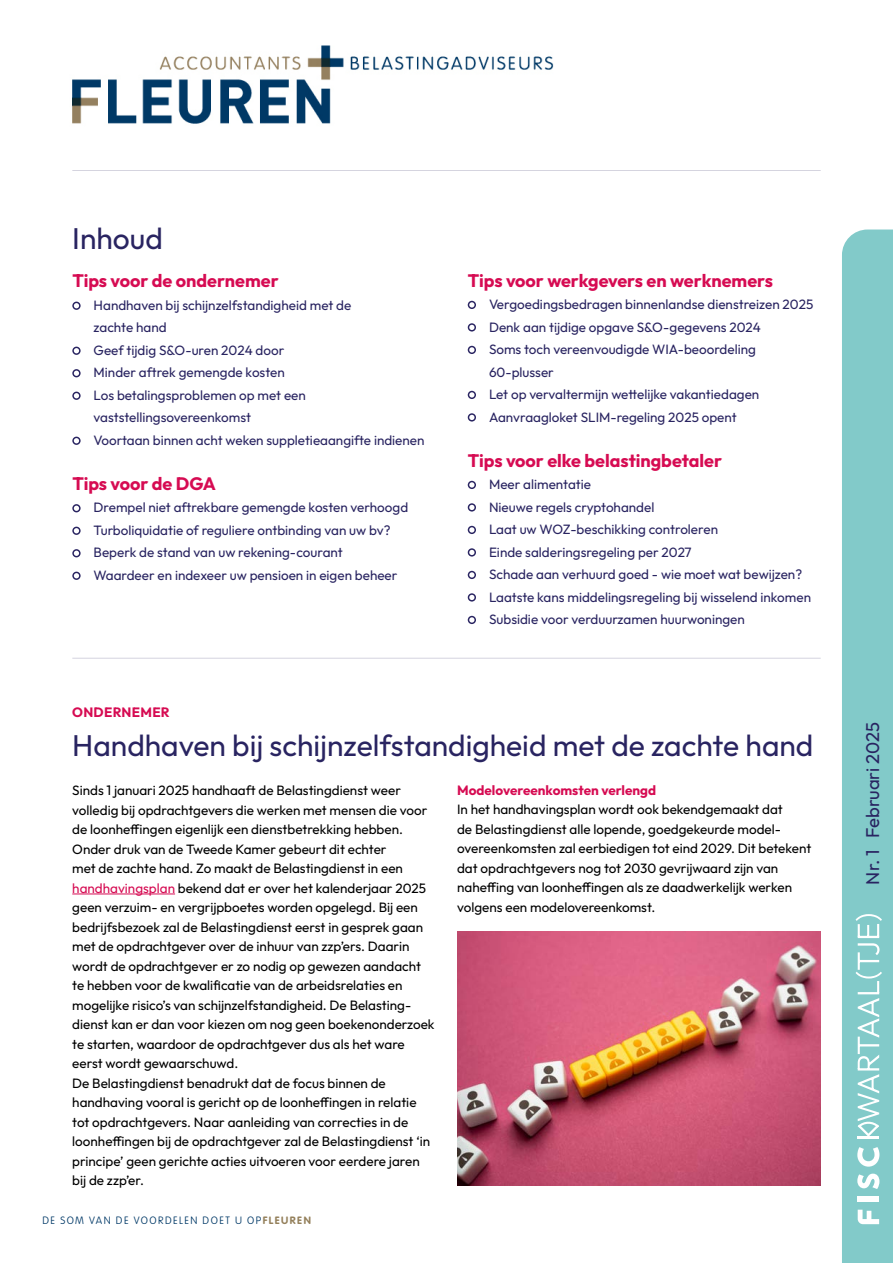
<style>
.page{position:relative;width:893px;height:1263px;background:#fff}
.page>*{position:absolute;margin:0;border:0;box-sizing:border-box;transform-origin:0 0}
.t1{font:30px "Outfit";color:#292461}
.t2{font:18.45px "Outfit";color:#292461}
.t3{font:700 18px "Outfit";color:#d60b52}
.t4{font:13.5px/19.5px "Outfit";color:#000}
.t5{font:13.5px/22.5px "Outfit";color:#292461}
.t6{font:700 13.5px "Outfit";color:#d60b52}
.t7{font:700 13.5px "Outfit";letter-spacing:.02em;color:#d60b52}
.t8{font:100 10.5px "VAG Rounded";letter-spacing:.145em;color:#003967}
.s1{color:#d60b52}
.s2{font-weight:700;color:#94805b}
</style>
<div class="page">
<hr style="left:72px;top:658px;width:749px;height:1px;background:#d4d3df">
<svg style="left:72px;top:302px;width:9px;height:8px"></svg>
<svg style="left:72px;top:347px;width:9px;height:8px"></svg>
<svg style="left:72px;top:369px;width:9px;height:8px"></svg>
<svg style="left:72px;top:392px;width:9px;height:8px"></svg>
<svg style="left:72px;top:437px;width:9px;height:8px"></svg>
<svg style="left:72px;top:504px;width:9px;height:8px"></svg>
<svg style="left:72px;top:527px;width:9px;height:8px"></svg>
<svg style="left:72px;top:549px;width:9px;height:8px"></svg>
<svg style="left:72px;top:572px;width:9px;height:8px"></svg>
<div style="left:842px;top:230px;width:51px;height:1033px;background:#82cac9"></div>
<div style="left:670px;top:573px;width:223px;height:447px;background:#000;opacity:.75"></div>
<hr style="left:72px;top:170px;width:749px;height:1px;background:#d4d3df">
<svg style="left:858px;top:1210px;width:21px;height:14px"></svg>
<div style="left:858px;top:1197px;width:21px;height:5px;background:#fff"></div>
<svg style="left:857px;top:1173px;width:22px;height:16px"></svg>
<svg style="left:857px;top:1147px;width:22px;height:20px"></svg>
<hr style="left:858px;top:1137px;width:21px;height:2px;background:#fff">
<svg style="left:856px;top:943px;width:26px;height:194px;background:#9ed5d5"></svg>
<hr style="left:858px;top:936px;width:21px;height:2px;background:#fff">
<svg style="left:856px;top:914px;width:26px;height:22px"></svg>
<svg style="left:468px;top:301px;width:8px;height:8px"></svg>
<svg style="left:468px;top:323px;width:8px;height:9px"></svg>
<svg style="left:468px;top:346px;width:8px;height:8px"></svg>
<svg style="left:468px;top:391px;width:8px;height:8px"></svg>
<svg style="left:468px;top:413px;width:8px;height:9px"></svg>
<svg style="left:468px;top:481px;width:8px;height:8px"></svg>
<svg style="left:468px;top:503px;width:8px;height:9px"></svg>
<svg style="left:468px;top:526px;width:8px;height:8px"></svg>
<svg style="left:468px;top:548px;width:8px;height:9px"></svg>
<svg style="left:468px;top:571px;width:8px;height:8px"></svg>
<svg style="left:468px;top:593px;width:8px;height:9px"></svg>
<svg style="left:468px;top:616px;width:8px;height:8px"></svg>
<hr style="left:72px;top:894px;width:103px;height:1px;background:#d60b52">
<img style="left:457px;top:932px;width:364px;height:253px">
<img style="left:72px;top:45px;width:482px;height:79px">
<h1 class="t1" style="left:72px;top:219px;width:92px">Inhoud</h1>
<h3 class="t3" style="left:72px;top:269px;width:208px">Tips voor de ondernemer</h3>
<p class="t5" style="left:94px;top:294px;width:332px">Handhaven bij schijnzelfstandigheid met de<br>zachte hand<br>Geef tijdig S&amp;O-uren 2024 door<br>Minder aftrek gemengde kosten<br>Los betalingsproblemen op met een vaststellingsovereenkomst<br>Voortaan binnen acht weken suppletieaangifte indienen</p>
<h3 class="t3" style="left:72px;top:472px;width:145px">Tips voor de DGA</h3>
<p class="t5" style="left:94px;top:497px;width:316px">Drempel niet aftrekbare gemengde kosten verhoogd Turboliquidatie of reguliere ontbinding van uw bv?<br>Beperk de stand van uw rekening-courant<br>Waardeer en indexeer uw pensioen in eigen beheer</p>
<h3 class="t3" style="left:468px;top:268px;width:307px">Tips voor werkgevers en werknemers</h3>
<p class="t5" style="left:489px;top:293px;width:326px">Vergoedingsbedragen binnenlandse dienstreizen 2025<br>Denk aan tijdige opgave S&amp;O-gegevens 2024<br>Soms toch vereenvoudigde WIA-beoordeling 60-plusser<br>Let op vervaltermijn wettelijke vakantiedagen Aanvraagloket SLIM-regeling 2025 opent</p>
<h3 class="t3" style="left:468px;top:448px;width:256px">Tips voor elke belastingbetaler</h3>
<p class="t5" style="left:489px;top:473px;width:324px">Meer alimentatie<br>Nieuwe regels cryptohandel<br>Laat uw WOZ-beschikking controleren<br>Einde salderingsregeling per 2027<br>Schade aan verhuurd goed - wie moet wat bewijzen?<br>Laatste kans middelingsregeling bij wisselend inkomen Subsidie voor verduurzamen huurwoningen</p>
<p class="t7" style="left:72px;top:703px;width:99px">ONDERNEMER</p>
<h1 class="t1" style="left:72px;top:726px;width:742px">Handhaven bij schijnzelfstandigheid met de zachte hand</h1>
<p class="t4" style="left:72px;top:781px;width:364px">Sinds 1 januari 2025 handhaaft de Belastingdienst weer volledig bij opdrachtgevers die werken met mensen die voor de loonheffingen eigenlijk een dienstbetrekking hebben.<br>Onder druk van de Tweede Kamer gebeurt dit echter<br>met de zachte hand. Zo maakt de Belastingdienst in een <span class="s1">handhavingsplan</span> bekend dat er over het kalenderjaar 2025 geen verzuim- en vergrijpboetes worden opgelegd. Bij een bedrijfsbezoek zal de Belastingdienst eerst in gesprek gaan met de opdrachtgever over de inhuur van zzp’ers. Daarin wordt de opdrachtgever er zo nodig op gewezen aandacht te hebben voor de kwalificatie van de arbeidsrelaties en mogelijke risico’s van schijnzelfstandigheid. De Belasting&shy;dienst kan er dan voor kiezen om nog geen boekenonderzoek te starten, waardoor de opdrachtgever dus als het ware eerst wordt gewaarschuwd.<br>De Belastingdienst benadrukt dat de focus binnen de handhaving vooral is gericht op de loonheffingen in relatie tot opdrachtgevers. Naar aanleiding van correcties in de loonheffingen bij de opdrachtgever zal de Belastingdienst ‘in principe’ geen gerichte acties uitvoeren voor eerdere jaren bij de zzp’er.</p>
<p class="t6" style="left:457px;top:781px;width:201px">Modelovereenkomsten verlengd</p>
<p class="t4" style="left:457px;top:800px;width:356px">In het handhavingsplan wordt ook bekendgemaakt dat<br>de Belastingdienst alle lopende, goedgekeurde model&shy;overeenkomsten zal eerbiedigen tot eind 2029. Dit betekent dat opdrachtgevers nog tot 2030 gevrijwaard zijn van naheffing van loonheffingen als ze daadwerkelijk werken volgens een modelovereenkomst.</p>
<p class="t8" style="left:43px;top:1214px;width:270px">DE SOM VAN DE VOORDELEN DOET U OP<span class="s2">FLEUREN</span></p>
<h2 class="t2" style="left:861px;top:884px;width:164px;rotate:-90deg">Nr. 1 Februari 2025</h2>
</div>
